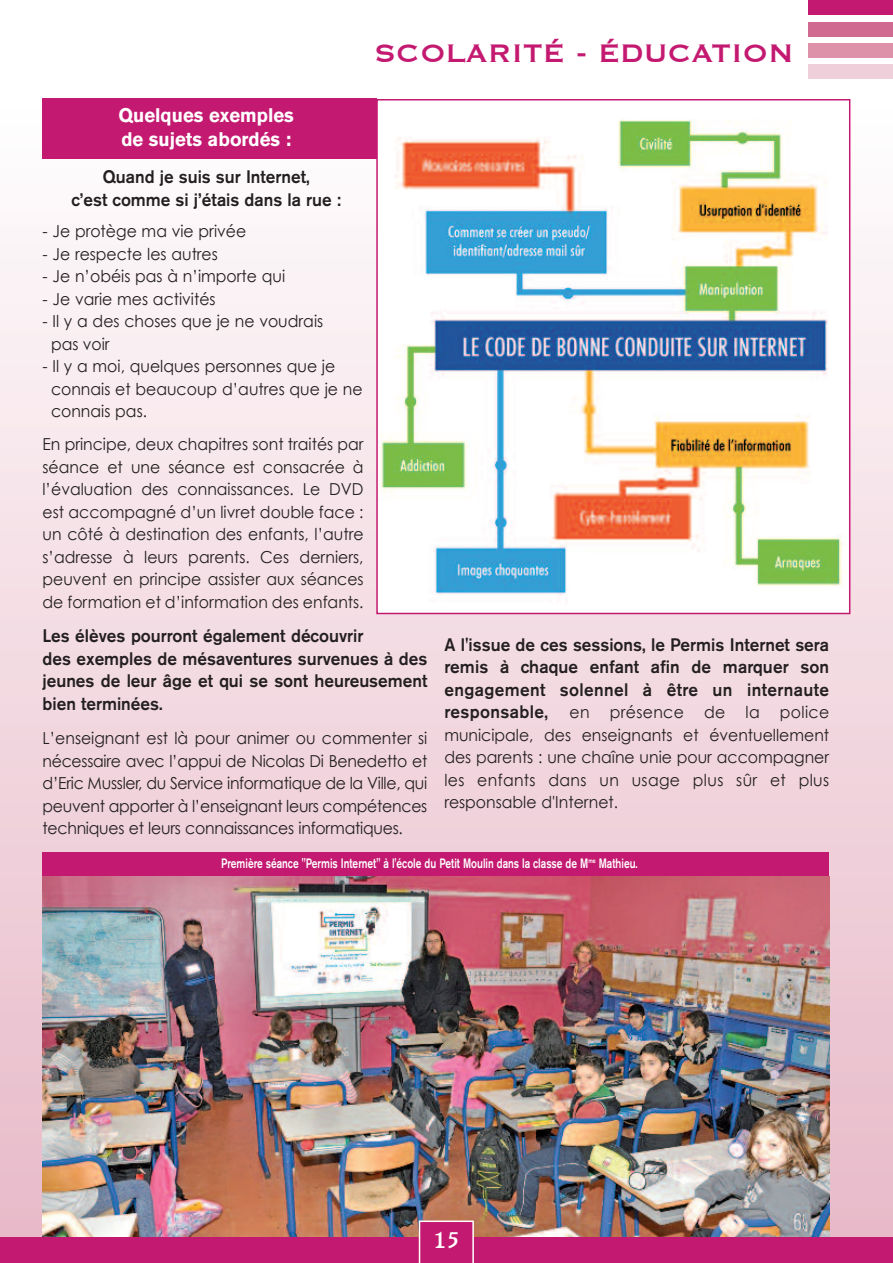
<style>
.page{position:relative;width:893px;height:1263px;background:#fff}
.page>*{position:absolute;margin:0;border:0;box-sizing:border-box;transform-origin:0 0}
.t1{font:33px "Copperplate";color:#c41970}
.t2{font:500 22.5px "Blindfish";color:#fff}
.t3{font:700 19.5px/24px "Akzidenz Grotesk BE";color:#fff;scale:.95 1}
.t4{font:500 18px/22.5px "Akzidenz Grotesk BE";color:#231f20;scale:.95 1}
.t5{font:16.5px/22.5px "Century Gothic";color:#231f20;text-align:justify;scale:.95 1}
.t6{font:500 13.5px "Akzidenz Grotesk BE";color:#fff;scale:.75 1}
.s1{font-family:"Akzidenz Grotesk BE";font-weight:500;font-size:18px}
</style>
<div class="page">
<div style="left:0;top:108px;width:893px;height:1132px;background:linear-gradient(to bottom,#fefbfc,#e7b9c7)"></div>
<div style="left:43px;top:852px;width:786px;height:411px;background:#c41970"></div>
<div style="left:808px;top:0;width:85px;height:15px;background:#c41970"></div>
<div style="left:808px;top:22px;width:85px;height:15px;background:#d16a91"></div>
<div style="left:808px;top:43px;width:85px;height:15px;background:#dd92aa"></div>
<div style="left:808px;top:65px;width:85px;height:14px;background:#efd0da"></div>
<img style="left:43px;top:876px;width:786px;height:361px">
<img style="left:379px;top:108px;width:468px;height:497px">
<div style="left:376px;top:99px;width:474px;height:515px;border:2px solid #c41970"></div>
<div style="left:43px;top:99px;width:334px;height:60px;background:#c41970"></div>
<div style="left:0;top:1237px;width:893px;height:26px;background:#c41970"></div>
<svg style="left:419px;top:1220px;width:55px;height:43px"></svg>
<h1 class="t1" style="left:374px;top:37px;width:421px">SCOLARITÉ - ÉDUCATION</h1>
<p class="t3" style="left:119px;top:104px;width:186px">Quelques exemples de sujets abordés :</p>
<p class="t4" style="left:71px;top:167px;width:285px;text-align:center">Quand je suis sur Internet,<br>c’est comme si j’étais dans la rue :</p>
<p class="t5" style="left:43px;top:219px;width:216px">- Je protège ma vie privée</p>
<p class="t5" style="left:43px;top:242px;width:186px">- Je respecte les autres</p>
<p class="t5" style="left:43px;top:264px;width:257px">- Je n’obéis pas à n’importe qui</p>
<p class="t5" style="left:43px;top:287px;width:184px">- Je varie mes activités</p>
<p class="t5" style="left:51px;top:309px;width:288px;text-indent:-9px">- Il y a des choses que je ne voudrais pas voir</p>
<p class="t5" style="left:51px;top:354px;width:329px;text-align:left;text-indent:-9px">- Il y a moi, quelques personnes que je connais et beaucoup d’autres que je ne connais pas.</p>
<p class="t5" style="left:43px;top:433px;width:340px">En principe, deux chapitres sont traités par séance et une séance est consacrée à l’évaluation des connaissances. Le DVD est accompagné d’un livret double face : un côté à destination des enfants, l’autre s’adresse à leurs parents. Ces derniers, peuvent en principe assister aux séances de formation et d’information des enfants.</p>
<p class="t4" style="left:43px;top:626px;width:407px">Les élèves pourront également découvrir<br>des exemples de mésaventures survenues à des jeunes de leur âge et qui se sont heureusement bien terminées.</p>
<p class="t5" style="left:43px;top:727px;width:407px">L’enseignant est là pour animer ou commenter si nécessaire avec l’appui de Nicolas Di Benedetto et d’Eric Mussler, du Service informatique de la Ville, qui peuvent apporter à l’enseignant leurs compétences techniques et leurs connaissances informatiques.</p>
<p class="t4" style="left:444px;top:634px;width:407px;text-align:justify">A l'issue de ces sessions, le Permis Internet sera remis à chaque enfant afin de marquer son engagement solennel à être un internaute</p>
<p class="t5" style="left:444px;top:700px;width:407px"><span class="s1">responsable,</span> en présence de la police municipale, des enseignants et éventuellement des parents : une chaîne unie pour accompagner les enfants dans un usage plus sûr et plus responsable d'Internet.</p>
<p class="t6" style="left:221px;top:858px;width:557px">Première séance "Permis Internet" à l'école du Petit Moulin dans la classe de M<sup>me</sup> Mathieu.</p>
<h2 class="t2" style="left:433px;top:1226px;width:27px">15</h2>
</div>
